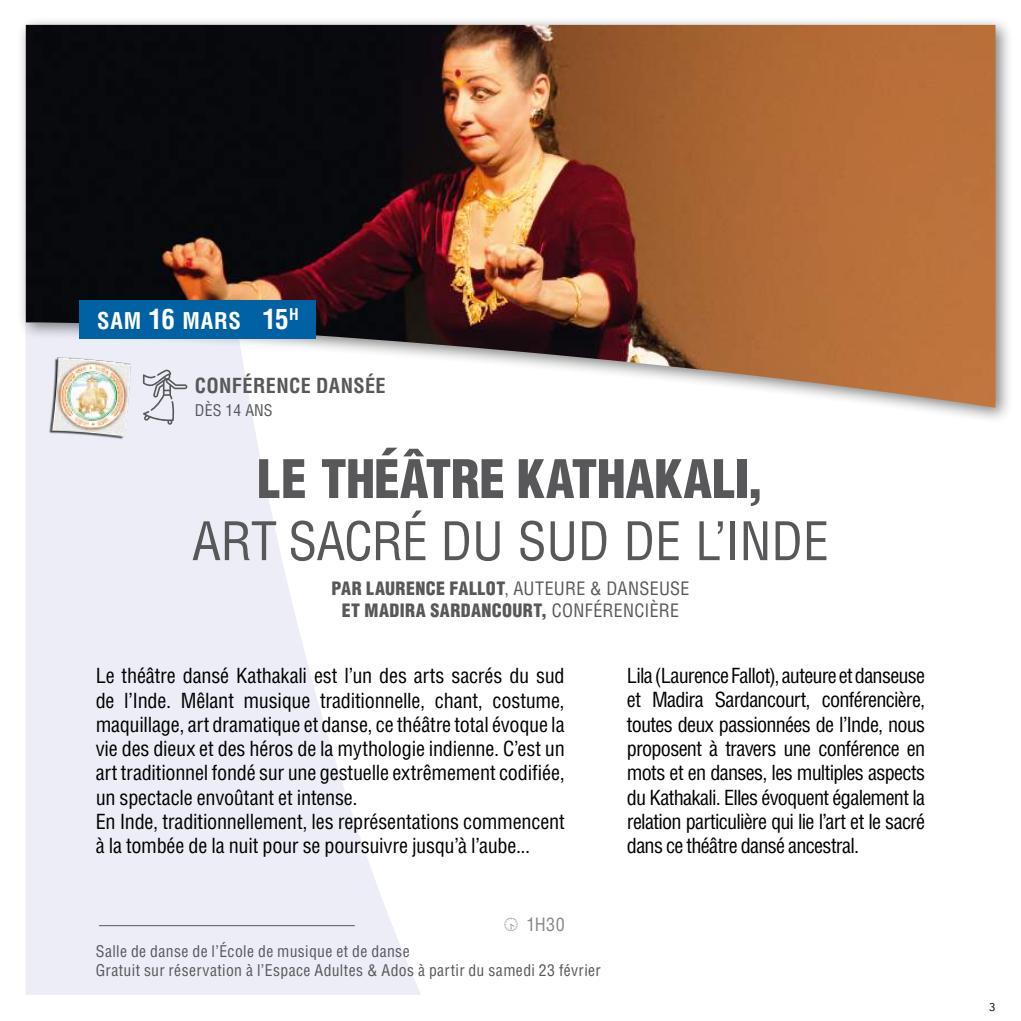
<style>
.page{position:relative;width:1021px;height:1021px;background:#fff}
.page>*{position:absolute;margin:0;border:0;box-sizing:border-box;transform-origin:0 0}
.t1{font:condensed 51.75px "Helvetica LT Std";letter-spacing:-.01em;color:#58585a}
.t2{font:900 condensed 51.75px "Helvetica LT Std";letter-spacing:-.01em;color:#58585a}
.t3{font:700 condensed 22.5px "Helvetica LT Std";letter-spacing:.04em;color:#fff}
.t4{font:condensed 20.25px/24.3px "Helvetica LT Std";letter-spacing:-.01em;color:#000}
.t5{font:700 condensed 20.25px "Helvetica LT Std";letter-spacing:.02em;color:#58585a}
.t6{font:900 condensed 18px/21.6px "Helvetica LT Std";letter-spacing:.02em;color:#58585a;text-align:center}
.t7{font:condensed 18px "Helvetica LT Std";color:#87888a}
.t8{font:condensed 15.75px/18.9px "Helvetica LT Std";letter-spacing:.025em;color:#58585a}
.t9{font:11.25px "Avenir";color:#000}
.s1{font-size:27px}
.s2{font-weight:400}
</style>
<div class="page">
<svg style="left:26px;top:425px;width:395px;height:569px;fill:#ecedf6"></svg>
<div style="left:16px;top:15px;width:997px;height:410px;background:#000;opacity:.5"></div>
<img style="left:26px;top:25px;width:969px;height:383px">
<hr style="left:99px;top:925px;width:256px;height:1px;background:#58585a">
<div style="left:80px;top:300px;width:236px;height:38px;background:#0061a3"></div>
<img style="left:48px;top:354px;width:86px;height:86px">
<svg style="left:143px;top:369px;width:44px;height:56px;background:#d0d0d8"></svg>
<p class="t3" style="left:97px;top:306px;width:203px">SAM <span class="s1">16</span> MARS <span class="s1">15</span><sup>H</sup></p>
<p class="t5" style="left:195px;top:372px;width:192px">CONFÉRENCE DANSÉE</p>
<p class="t8" style="left:195px;top:401px;width:79px">DÈS 14 ANS</p>
<h1 class="t2" style="left:257px;top:446px;width:508px">LE THÉÂTRE KATHAKALI,</h1>
<h1 class="t1" style="left:192px;top:509px;width:638px">ART SACRÉ DU SUD DE L’INDE</h1>
<p class="t6" style="left:331px;top:577px;width:360px">PAR LAURENCE FALLOT<span class="s2">, AUTEURE &amp; DANSEUSE<br></span>ET MADIRA SARDANCOURT, <span class="s2">CONFÉRENCIÈRE</span></p>
<p class="t4" style="left:96px;top:663px;width:470px">Le théâtre dansé Kathakali est l’un des arts sacrés du sud de l’Inde. Mêlant musique traditionnelle, chant, costume, maquillage, art dramatique et danse, ce théâtre total évoque la vie des dieux et des héros de la mythologie indienne. C’est un art traditionnel fondé sur une gestuelle extrêmement codifiée, un spectacle envoûtant et intense.<br>En Inde, traditionnellement, les représentations commencent à la tombée de la nuit pour se poursuivre jusqu’à l’aube...</p>
<p class="t4" style="left:627px;top:663px;width:300px;text-align:justify">Lila (Laurence Fallot), auteure et danseuse et Madira Sardancourt, conférencière, toutes deux passionnées de l’Inde, nous proposent à travers une conférence en mots et en danses, les multiples aspects du Kathakali. Elles évoquent également la relation particulière qui lie l’art et le sacré dans ce théâtre dansé ancestral.</p>
<p class="t7" style="left:526px;top:913px;width:40px">1H30</p>
<p class="t8" style="left:96px;top:942px;width:506px">Salle de danse de l’École de musique et de danse<br>Gratuit sur réservation à l’Espace Adultes &amp; Ados à partir du samedi 23 février</p>
<p class="t9" style="left:989px;top:998px;width:8px">3</p>
</div>
